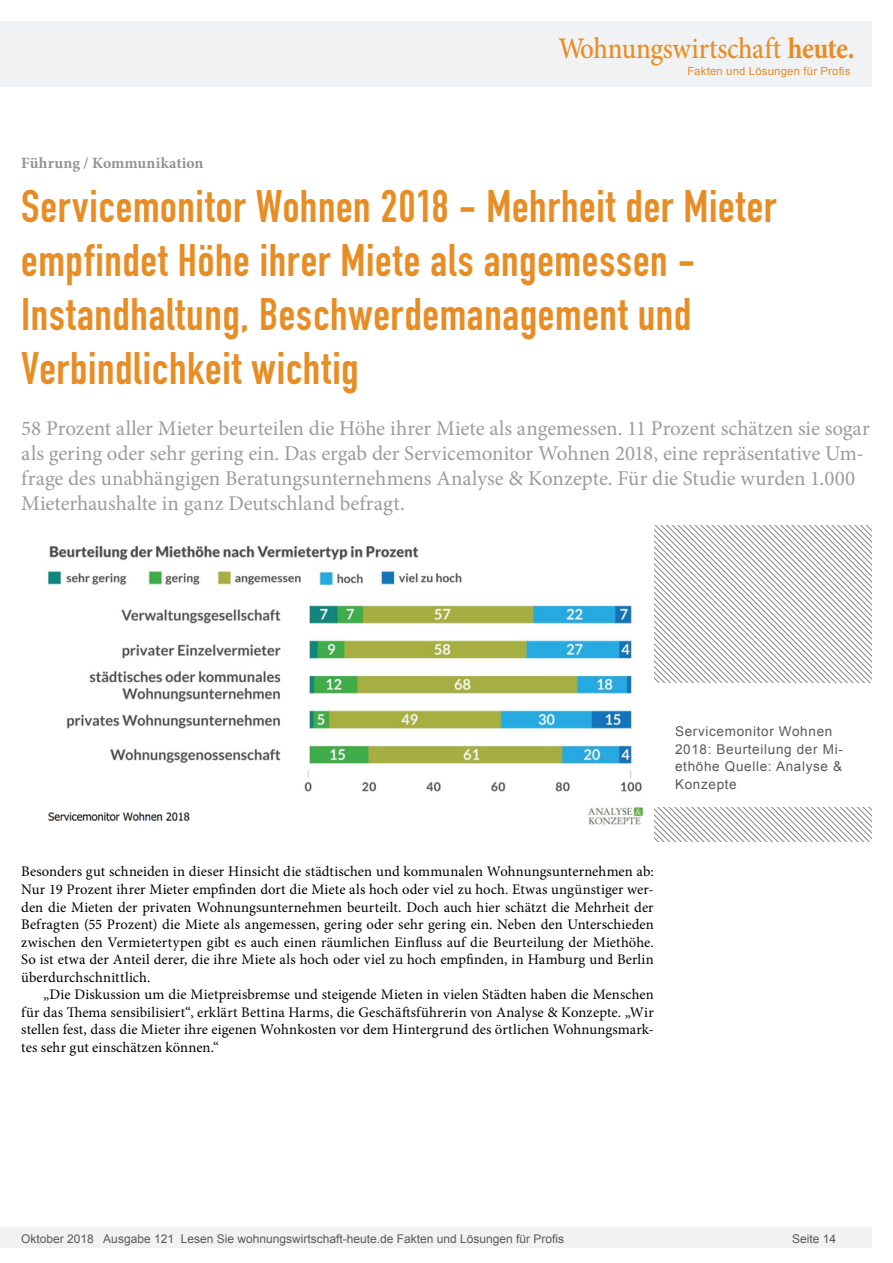
<style>
.page{position:relative;width:893px;height:1263px;background:#fff}
.page>*{position:absolute;margin:0;border:0;box-sizing:border-box;transform-origin:0 0}
.Überschrift_Groß{font:45px/54px "DIN Engschrift";letter-spacing:.015em;color:#e88c24}
.t1{font:500 30px "Minion Pro";letter-spacing:-.01em;color:#e88c24;scale:.9 1}
.Anlesetext{font:21px/25.2px "Minion Pro";letter-spacing:-.005em;color:#9c9c9c}
.Kategorie{font:700 15.75px "Minion Pro";letter-spacing:.01em;color:#939393}
.Fließtext_erste_Zeil{font:14.7px/17.5px "Minion Pro";letter-spacing:.005em;color:#000;text-align:justify}
.Fliesstext{font:14.7px/17.5px "Minion Pro";letter-spacing:.005em;color:#000;text-align:justify}
.Bildunterschrift{font:13.5px/17.5px "Arial";letter-spacing:.05em;color:#595959}
.t2{font:12px "Arial";color:#595959}
.t3{font:11.25px "Arial";letter-spacing:.025em;color:#e88c24}
.s1{font-weight:700}
</style>
<div class="page">
<div style="left:0;top:1227px;width:872px;height:20px;background:#f1f2f3"></div>
<div style="left:0;top:21px;width:872px;height:66px;background:#f1f2f3"></div>
<svg style="left:654px;top:525px;width:218px;height:89px"></svg>
<svg style="left:654px;top:614px;width:218px;height:227px"></svg>
<div style="left:654px;top:683px;width:237px;height:123px;background:#fff"></div>
<img style="left:47px;top:546px;width:597px;height:279px">
<h2 class="t1" style="left:558px;top:28px;width:331px">Wohnungswirtschaft <span class="s1">heute.</span></h2>
<p class="t3" style="left:687px;top:63px;width:165px">Fakten und Lösungen für Profis</p>
<p class="Kategorie" style="left:21px;top:152px;width:184px">Führung / Kommunikation</p>
<p class="Überschrift_Groß" style="left:21px;top:180px;width:757px">Servicemonitor Wohnen 2018 - Mehrheit der Mieter empfindet Höhe ihrer Miete als angemessen - Instandhaltung, Beschwerdemanagement und Verbindlichkeit wichtig</p>
<p class="Anlesetext" style="left:21px;top:415px;width:850px">58 Prozent aller Mieter beurteilen die Höhe ihrer Miete als angemessen. 11 Prozent schätzen sie sogar als gering oder sehr gering ein. Das ergab der Servicemonitor Wohnen 2018, eine repräsentative Um&shy;frage des unabhängigen Beratungsunternehmens Analyse &amp; Konzepte. Für die Studie wurden 1.000<br>Mieterhaushalte in ganz Deutschland befragt.</p>
<p class="Bildunterschrift" style="left:675px;top:723px;width:169px">Servicemonitor Wohnen<br>2018: Beurteilung der Mi&shy;ethöhe Quelle: Analyse &amp;<br>Konzepte</p>
<p class="Fließtext_erste_Zeil" style="left:21px;top:863px;width:634px">Besonders gut schneiden in dieser Hinsicht die städtischen und kommunalen Wohnungsunternehmen ab:<br>Nur 19 Prozent ihrer Mieter empfinden dort die Miete als hoch oder viel zu hoch. Etwas ungünstiger wer&shy;den die Mieten der privaten Wohnungsunternehmen beurteilt. Doch auch hier schätzt die Mehrheit der Befragten (55 Prozent) die Miete als angemessen, gering oder sehr gering ein. Neben den Unterschieden zwischen den Vermietertypen gibt es auch einen räumlichen Einfluss auf die Beurteilung der Miethöhe.<br>So ist etwa der Anteil derer, die ihre Miete als hoch oder viel zu hoch empfinden, in Hamburg und Berlin überdurchschnittlich.</p>
<p class="Fliesstext" style="left:21px;top:986px;width:634px;text-indent:22px">„Die Diskussion um die Mietpreisbremse und steigende Mieten in vielen Städten haben die Menschen für das Thema sensibilisiert“, erklärt Bettina Harms, die Geschäftsführerin von Analyse &amp; Konzepte. „Wir stellen fest, dass die Mieter ihre eigenen Wohnkosten vor dem Hintergrund des örtlichen Wohnungsmark&shy;tes sehr gut einschätzen können.“</p>
<p class="t2" style="left:21px;top:1230px;width:544px">Oktober 2018 Ausgabe 121 Lesen Sie wohnungswirtschaft-heute.de Fakten und Lösungen für Profis</p>
<p class="t2" style="left:792px;top:1231px;width:46px">Seite 14</p>
</div>
